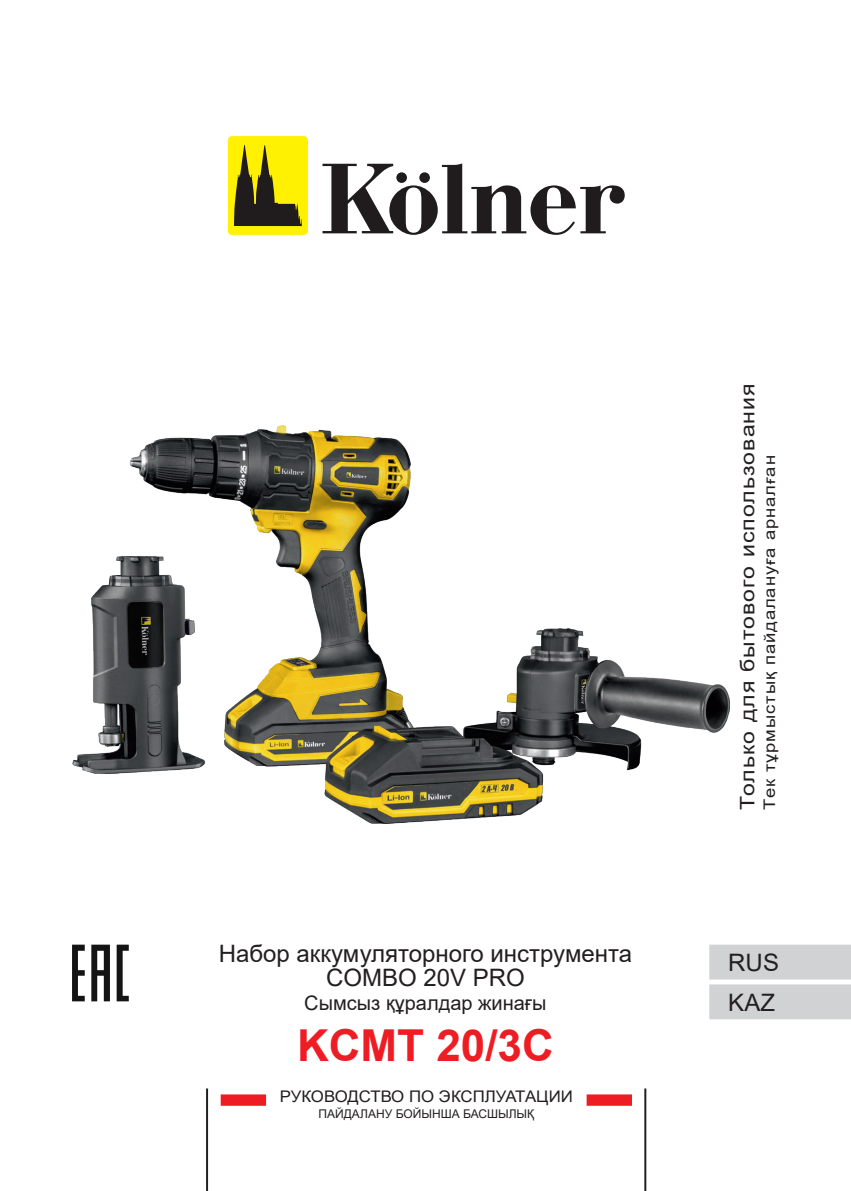
<style>
.page{position:relative;width:851px;height:1191px;background:#fff}
.page>*{position:absolute;margin:0;border:0;box-sizing:border-box;transform-origin:0 0}
.t1{font:700 44px "Arial";color:#ee1d23}
.t2{font:24px/24px "Arial";color:#231f20;text-align:center}
.t3{font:20px "Arial";letter-spacing:.04em;color:#231f20;scale:1.15 1}
.t4{font:20px "Arial";color:#231f20}
.t5{font:16px "Arial";letter-spacing:.05em;color:#231f20;scale:1.15 1}
.t6{font:16px "Arial";color:#231f20;scale:1.05 1}
.t7{font:12px "Arial";color:#231f20}
</style>
<div class="page">
<div style="left:710px;top:945px;width:140px;height:33px;background:#d1d2d4"></div>
<div style="left:709px;top:944px;width:141px;height:35px;border:2px solid #d1d2d4"></div>
<div style="left:710px;top:985px;width:140px;height:33px;background:#d1d2d4"></div>
<div style="left:709px;top:984px;width:141px;height:35px;border:2px solid #d1d2d4"></div>
<div style="left:228px;top:136px;width:80px;height:99px;background:#fff101;border-radius:4px"></div>
<svg style="left:234px;top:145px;width:390px;height:90px"></svg>
<svg style="left:72px;top:944px;width:57px;height:57px"></svg>
<div style="left:221px;top:1094px;width:45px;height:11px;background:#ee1d23;border:2px solid #ee1d23"></div>
<div style="left:586px;top:1094px;width:46px;height:11px;background:#ee1d23;border:2px solid #ee1d23"></div>
<hr style="left:206px;top:1088px;width:2px;height:103px;background:#231f20">
<hr style="left:644px;top:1088px;width:2px;height:103px;background:#231f20">
<img style="left:72px;top:425px;width:657px;height:398px">
<p class="t2" style="left:219px;top:941px;width:415px">Набор аккумуляторного инструмента<br>COMBO 20V PRO</p>
<p class="t4" style="left:304px;top:989px;width:244px">Сымсыз құралдар жинағы</p>
<p class="t1" style="left:297px;top:1014px;width:258px">KCMT 20/3C</p>
<p class="t6" style="left:280px;top:1085px;width:280px">РУКОВОДСТВО ПО ЭКСПЛУАТАЦИИ</p>
<p class="t7" style="left:318px;top:1105px;width:217px">ПАЙДАЛАНУ БОЙЫНША БАСШЫЛЫҚ</p>
<p class="t3" style="left:733px;top:809px;width:372px;rotate:-90deg">Только для бытового использования</p>
<p class="t5" style="left:758px;top:809px;width:310px;rotate:-90deg">Тек тұрмыстық пайдалануға арналған</p>
<p class="t2" style="left:728px;top:950px;width:52px">RUS</p>
<p class="t2" style="left:728px;top:990px;width:48px">KAZ</p>
</div>
